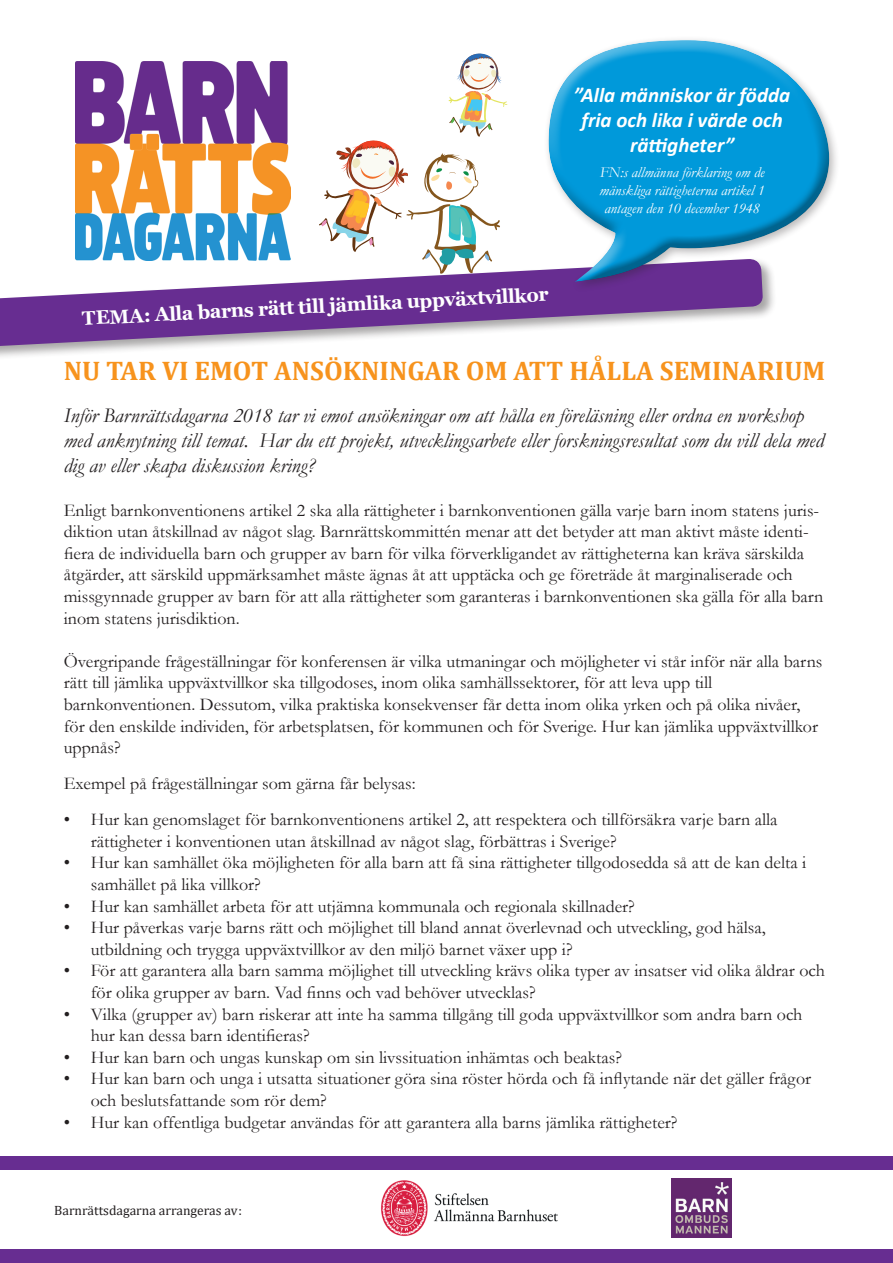
<style>
.page{position:relative;width:893px;height:1263px;background:#fff}
.page>*{position:absolute;margin:0;border:0;box-sizing:border-box;transform-origin:0 0}
.t1{font:700 27px "Cambria";color:#f7931d}
.t2{font:italic 21px/25.2px "Garamond";color:#231f20}
.t3{font:italic 700 21px/25.2px "Calibri";color:#fff;text-align:center}
.t4{font:700 19.5px "Georgia";color:#fff}
.t5{font:18px/21.6px "Garamond";color:#231f20}
.t6{font:italic 15px/18px "Garamond";color:#fff;text-align:center}
.t7{font:13.5px "Cambria";color:#231f20}
</style>
<div class="page">
<svg style="left:319px;top:53px;width:189px;height:204px"></svg>
<img style="left:672px;top:1178px;width:59px;height:59px">
<img style="left:381px;top:1180px;width:177px;height:56px">
<div style="left:0;top:1156px;width:893px;height:14px;background:#672d91"></div>
<div style="left:0;top:1250px;width:893px;height:13px;background:#672d91"></div>
<div style="left:0;top:257px;width:776px;height:104px;background:#231f20;opacity:.4"></div>
<svg style="left:0;top:258px;width:763px;height:90px"></svg>
<img style="left:75px;top:62px;width:216px;height:198px">
<div style="left:543px;top:35px;width:297px;height:257px;background:#231f20;opacity:.3"></div>
<div style="left:546px;top:39px;width:276px;height:245px;background:#fff;opacity:.4"></div>
<div style="left:549px;top:84px;width:282px;height:200px;background:#231f20;opacity:.4"></div>
<p class="t3" style="left:574px;top:82px;width:218px">”Alla människor är födda fria och lika i värde och rättigheter”</p>
<p class="t6" style="left:599px;top:163px;width:167px">FN:s allmänna förklaring om de mänskliga rättigheterna artikel 1 antagen den 10 december 1948</p>
<p class="t4" style="left:82px;top:306px;width:468px;rotate:-3deg">TEMA: Alla barns rätt till jämlika uppväxtvillkor</p>
<h1 class="t1" style="left:64px;top:352px;width:763px">NU TAR VI EMOT ANSÖKNINGAR OM ATT HÅLLA SEMINARIUM</h1>
<p class="t2" style="left:64px;top:402px;width:762px">Inför Barnrättsdagarna 2018 tar vi emot ansökningar om att hålla en föreläsning eller ordna en workshop med anknytning till temat. Har du ett projekt, utvecklingsarbete eller forskningsresultat som du vill dela med dig av eller skapa diskussion kring?</p>
<p class="t5" style="left:64px;top:499px;width:761px">Enligt barnkonventionens artikel 2 ska alla rättigheter i barnkonventionen gälla varje barn inom statens juris&shy;diktion utan åtskillnad av något slag. Barnrättskommittén menar att det betyder att man aktivt måste identi&shy;fiera de individuella barn och grupper av barn för vilka förverkligandet av rättigheterna kan kräva särskilda åtgärder, att särskild uppmärksamhet måste ägnas åt att upptäcka och ge företräde åt marginaliserade och missgynnade grupper av barn för att alla rättigheter som garanteras i barnkonventionen ska gälla för alla barn inom statens jurisdiktion.</p>
<p class="t5" style="left:64px;top:650px;width:760px">Övergripande frågeställningar för konferensen är vilka utmaningar och möjligheter vi står inför när alla barns rätt till jämlika uppväxtvillkor ska tillgodoses, inom olika samhällssektorer, för att leva upp till barnkonventionen. Dessutom, vilka praktiska konsekvenser får detta inom olika yrken och på olika nivåer, för den enskilde individen, för arbetsplatsen, för kommunen och för Sverige. Hur kan jämlika uppväxtvillkor uppnås?</p>
<p class="t5" style="left:64px;top:772px;width:353px">Exempel på frågeställningar som gärna får belysas:</p>
<p class="t5" style="left:91px;top:808px;width:688px;text-indent:-27px">• Hur kan genomslaget för barnkonventionens artikel 2, att respektera och tillförsäkra varje barn alla rättigheter i konventionen utan åtskillnad av något slag, förbättras i Sverige?</p>
<p class="t5" style="left:91px;top:851px;width:717px;text-indent:-27px">• Hur kan samhället öka möjligheten för alla barn att få sina rättigheter tillgodosedda så att de kan delta i samhället på lika villkor?</p>
<p class="t5" style="left:64px;top:895px;width:572px">• Hur kan samhället arbeta för att utjämna kommunala och regionala skillnader?</p>
<p class="t5" style="left:91px;top:916px;width:676px;text-indent:-27px">• Hur påverkas varje barns rätt och möjlighet till bland annat överlevnad och utveckling, god hälsa, utbildning och trygga uppväxtvillkor av den miljö barnet växer upp i?</p>
<p class="t5" style="left:91px;top:959px;width:736px;text-indent:-27px">• För att garantera alla barn samma möjlighet till utveckling krävs olika typer av insatser vid olika åldrar och för olika grupper av barn. Vad finns och vad behöver utvecklas?</p>
<p class="t5" style="left:91px;top:1003px;width:713px;text-indent:-27px">• Vilka (grupper av) barn riskerar att inte ha samma tillgång till goda uppväxtvillkor som andra barn och hur kan dessa barn identifieras?</p>
<p class="t5" style="left:64px;top:1046px;width:560px">• Hur kan barn och ungas kunskap om sin livssituation inhämtas och beaktas?</p>
<p class="t5" style="left:91px;top:1067px;width:722px;text-indent:-27px">• Hur kan barn och unga i utsatta situationer göra sina röster hörda och få inflytande när det gäller frågor och beslutsfattande som rör dem?</p>
<p class="t5" style="left:64px;top:1111px;width:615px">• Hur kan offentliga budgetar användas för att garantera alla barns jämlika rättigheter?</p>
<p class="t7" style="left:54px;top:1202px;width:189px">Barnrättsdagarna arrangeras av:</p>
</div>
